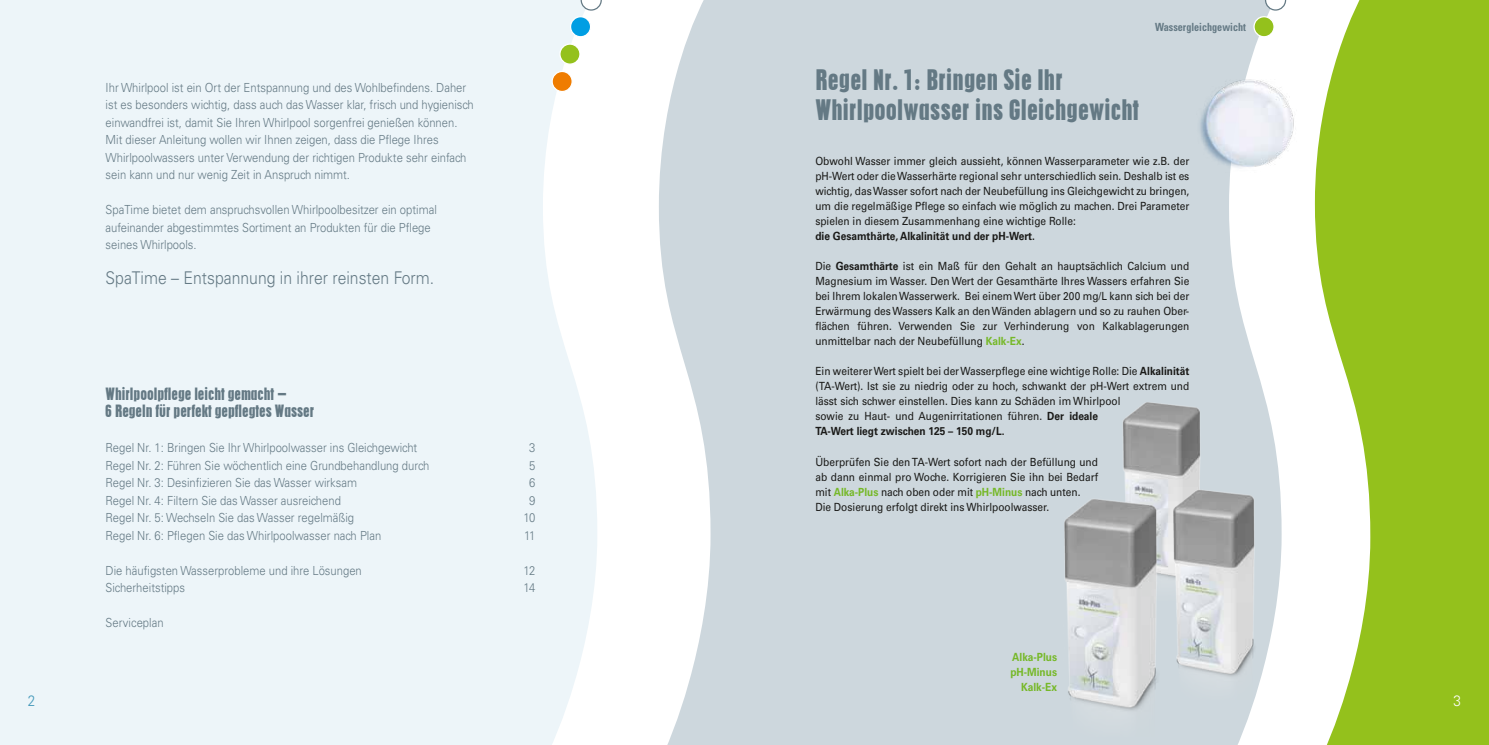
<style>
.page{position:relative;width:1489px;height:745px;background:#fff}
.page>*{position:absolute;margin:0;border:0;box-sizing:border-box;transform-origin:0 0}
.t1{font:25px/30px "Cupido";letter-spacing:.01em;color:#647984;scale:.9 1}
.t2{font:300 17.5px "Univers LT Std";color:#647984;scale:.9 1}
.t3{font:15px/17.5px "Cupido";color:#647984;scale:.9 1}
.t4{font:300 15px "Univers LT Std";color:#4599ba;scale:.9 1}
.t5{font:300 15px "Univers LT Std";color:#fff;scale:.9 1}
.t6{font:300 12.5px/17.5px "Univers LT Std";color:#647984;scale:.9 1}
.t7{font:11.25px/15px "Univers LT Std";color:#1a1a18;text-align:justify;scale:.9 1}
.t8{font:700 11.25px "Univers LT Std";color:#1a1a18;scale:.9 1}
.t9{font:700 11.25px/15px "Univers LT Std";color:#76b828;text-align:right;scale:.9 1}
.t10{font:700 condensed 11.25px "Univers LT Std";color:#647984;scale:.9 1}
.s1{font-weight:700}
.s2{font-weight:700;color:#76b828}
</style>
<div class="page">
<div style="left:710px;top:0;width:571px;height:744px;background:#cdd7dd"></div>
<svg style="left:1314px;top:0;width:174px;height:744px;fill:#94c11c"></svg>
<svg style="left:659px;top:0;width:51px;height:744px"></svg>
<div style="left:0;top:0;width:597px;height:744px;background:#edf5f9"></div>
<div style="left:560px;top:44px;width:20px;height:20px;background:#94c11c;border-radius:50%"></div>
<div style="left:559px;top:43px;width:21px;height:22px;border:1px solid #fff;border-radius:50%"></div>
<div style="left:570px;top:17px;width:20px;height:20px;background:#009ee3;border-radius:50%"></div>
<div style="left:570px;top:16px;width:21px;height:21px;border:1px solid #fff;border-radius:50%"></div>
<svg style="left:580px;top:0;width:22px;height:11px"></svg>
<div style="left:552px;top:71px;width:20px;height:20px;background:#ef7c00;border-radius:50%"></div>
<div style="left:551px;top:71px;width:21px;height:21px;border:1px solid #fff;border-radius:50%"></div>
<img style="left:1111px;top:393px;width:105px;height:95px">
<img style="left:1057px;top:488px;width:120px;height:248px">
<img style="left:1167px;top:479px;width:105px;height:219px">
<div style="left:1253px;top:17px;width:20px;height:20px;background:#94c11c;border-radius:50%"></div>
<div style="left:1253px;top:16px;width:21px;height:21px;border:1px solid #fff;border-radius:50%"></div>
<svg style="left:1264px;top:0;width:22px;height:11px"></svg>
<img style="left:1167px;top:50px;width:158px;height:152px">
<p class="t6" style="left:106px;top:78px;width:410px">Ihr Whirlpool ist ein Ort der Entspannung und des Wohlbefindens. Daher ist es besonders wichtig, dass auch das Wasser klar, frisch und hygienisch einwandfrei ist, damit Sie Ihren Whirlpool sorgenfrei genießen können.<br>Mit dieser Anleitung wollen wir Ihnen zeigen, dass die Pflege Ihres Whirlpoolwassers unter Verwendung der richtigen Produkte sehr einfach sein kann und nur wenig Zeit in Anspruch nimmt.</p>
<p class="t6" style="left:106px;top:201px;width:369px">SpaTime bietet dem anspruchsvollen Whirlpoolbesitzer ein optimal aufeinander abgestimmtes Sortiment an Produkten für die Pflege seines Whirlpools.</p>
<h2 class="t2" style="left:106px;top:267px;width:366px">SpaTime – Entspannung in ihrer reinsten Form.</h2>
<h3 class="t3" style="left:106px;top:383px;width:233px">Whirlpoolpflege leicht gemacht —<br>6 Regeln für perfekt gepflegtes Wasser</h3>
<p class="t6" style="left:106px;top:438px;width:348px">Regel Nr. 1: Bringen Sie Ihr Whirlpoolwasser ins Gleichgewicht</p>
<p class="t6" style="left:529px;top:438px;width:8px">3</p>
<p class="t6" style="left:106px;top:456px;width:361px">Regel Nr. 2: Führen Sie wöchentlich eine Grundbehandlung durch</p>
<p class="t6" style="left:529px;top:456px;width:8px">5</p>
<p class="t6" style="left:106px;top:473px;width:281px">Regel Nr. 3: Desinfizieren Sie das Wasser wirksam</p>
<p class="t6" style="left:529px;top:473px;width:8px">6</p>
<p class="t6" style="left:106px;top:491px;width:263px">Regel Nr. 4: Filtern Sie das Wasser ausreichend</p>
<p class="t6" style="left:529px;top:491px;width:8px">9</p>
<p class="t6" style="left:106px;top:508px;width:277px">Regel Nr. 5: Wechseln Sie das Wasser regelmäßig</p>
<p class="t6" style="left:523px;top:508px;width:14px">10</p>
<p class="t6" style="left:106px;top:526px;width:308px">Regel Nr. 6: Pflegen Sie das Whirlpoolwasser nach Plan</p>
<p class="t6" style="left:524px;top:526px;width:14px">11</p>
<p class="t6" style="left:106px;top:561px;width:286px">Die häufigsten Wasserprobleme und ihre Lösungen</p>
<p class="t6" style="left:523px;top:561px;width:15px">12</p>
<p class="t6" style="left:106px;top:578px;width:90px">Sicherheitstipps</p>
<p class="t6" style="left:523px;top:578px;width:15px">14</p>
<p class="t6" style="left:106px;top:613px;width:66px">Serviceplan</p>
<h1 class="t1" style="left:815px;top:63px;width:361px">Regel Nr. 1: Bringen Sie Ihr<br>Whirlpoolwasser ins Gleichgewicht</h1>
<p class="t10" style="left:1154px;top:20px;width:103px">Wassergleichgewicht</p>
<p class="t7" style="left:815px;top:154px;width:417px">Obwohl Wasser immer gleich aussieht, können Wasserparameter wie z.B. der pH-Wert oder die Wasserhärte regional sehr unterschiedlich sein. Deshalb ist es wichtig, das Wasser sofort nach der Neubefüllung ins Gleichgewicht zu bringen, um die regelmäßige Pflege so einfach wie möglich zu machen. Drei Parameter spielen in diesem Zusammenhang eine wichtige Rolle:</p>
<p class="t8" style="left:815px;top:229px;width:245px">die Gesamthärte, Alkalinität und der pH-Wert.</p>
<p class="t7" style="left:815px;top:259px;width:417px">Die <span class="s1">Gesamthärte</span> ist ein Maß für den Gehalt an hauptsächlich Calcium und Magnesium im Wasser. Den Wert der Gesamthärte Ihres Wassers erfahren Sie bei Ihrem lokalen Wasserwerk. Bei einem Wert über 200 mg/L kann sich bei der Erwärmung des Wassers Kalk an den Wänden ablagern und so zu rauhen Ober&shy;flächen führen. Verwenden Sie zur Verhinderung von Kalkablagerungen unmittelbar nach der Neubefüllung <span class="s2">Kalk-Ex</span>.</p>
<p class="t7" style="left:815px;top:364px;width:417px;text-align:left">Ein weiterer Wert spielt bei der Wasserpflege eine wichtige Rolle: Die <span class="s1">Alkalinität </span>(TA-Wert). Ist sie zu niedrig oder zu hoch, schwankt der pH-Wert extrem und lässt sich schwer einstellen. Dies kann zu Schäden im Whirlpool<br>sowie zu Haut- und Augenirritationen führen. <span class="s1">Der ideale<br>TA-Wert liegt zwischen 125 – 150 mg/L.</span></p>
<p class="t7" style="left:815px;top:454px;width:315px;text-align:left">Überprüfen Sie den TA-Wert sofort nach der Befüllung und ab dann einmal pro Woche. Korrigieren Sie ihn bei Bedarf mit <span class="s2">Alka-Plus</span> nach oben oder mit <span class="s2">pH-Minus</span> nach unten.<br>Die Dosierung erfolgt direkt ins Whirlpoolwasser.</p>
<p class="t9" style="left:1010px;top:649px;width:53px">Alka-Plus pH-Minus<br>Kalk-Ex</p>
<h3 class="t4" style="left:28px;top:691px;width:10px">2</h3>
<h3 class="t5" style="left:1453px;top:691px;width:10px">3</h3>
</div>
